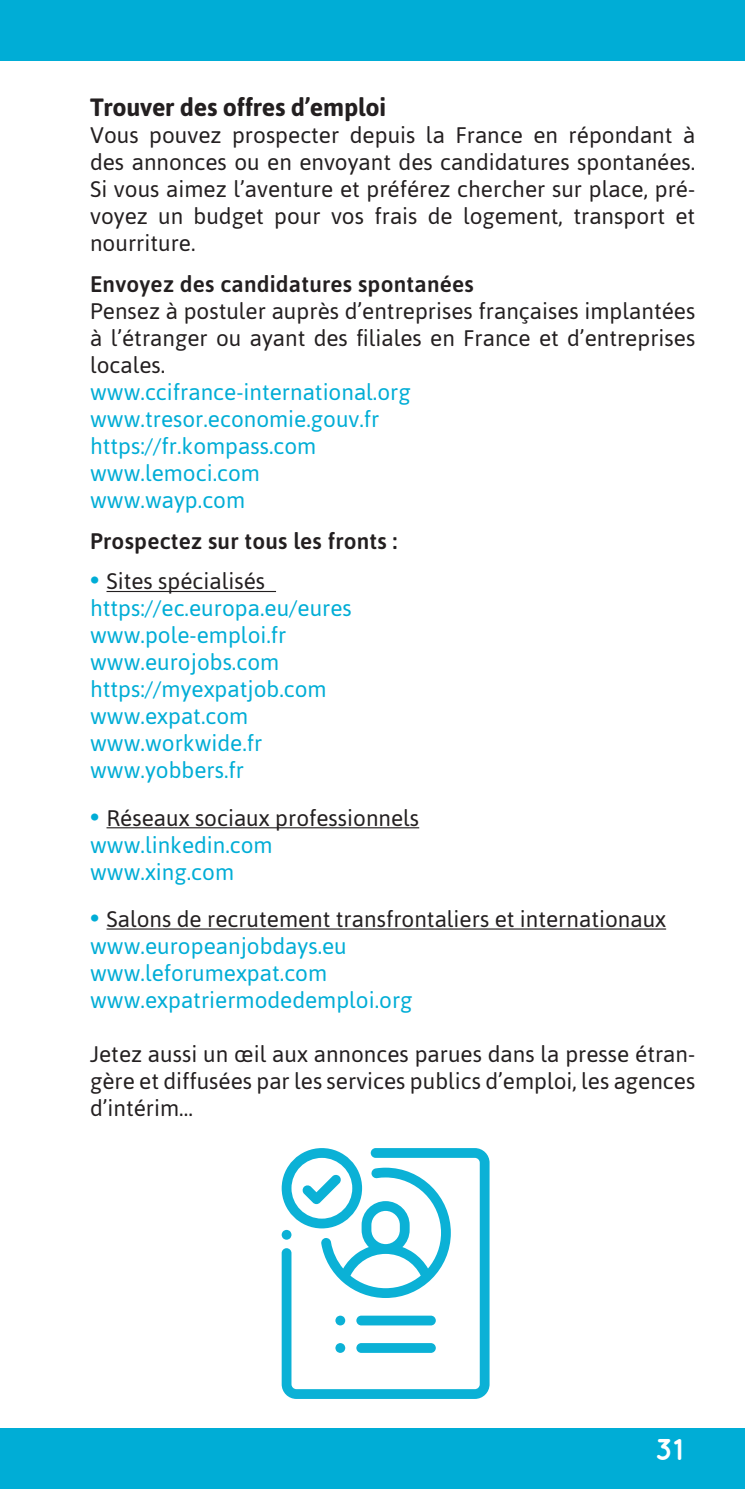
<style>
.page{position:relative;width:745px;height:1489px;background:#fff}
.page>*{position:absolute;margin:0;border:0;box-sizing:border-box;transform-origin:0 0}
.t1{font:700 30px "Quicksand";color:#fff}
.t2{font:700 25px "Asap";letter-spacing:-.01em;color:#231f20}
.t3{font:22.5px/27px "Asap";color:#231f20;text-align:justify}
.t4{font:22.5px/27px "Asap";color:#00add6}
.t5{font:500 22.5px "Asap";letter-spacing:.01em;color:#231f20}
.s1{font-weight:500;font-size:27.5px}
.s2{color:#231f20}
.s3{font-weight:500;font-size:27.5px;color:#00add6}
.s4{color:#00add6}
</style>
<div class="page">
<div style="left:0;top:0;width:744px;height:61px;background:#00add6"></div>
<div style="left:0;top:1427px;width:744px;height:61px;background:#00add6"></div>
<hr style="left:106px;top:591px;width:170px;height:1px;background:#231f20">
<hr style="left:106px;top:827px;width:313px;height:1px;background:#231f20">
<hr style="left:106px;top:928px;width:559px;height:1px;background:#231f20">
<svg style="left:281px;top:1148px;width:208px;height:250px"></svg>
<div style="left:356px;top:1342px;width:79px;height:10px;background:#0bb1d6;border-radius:5px"></div>
<svg style="left:335px;top:1315px;width:10px;height:10px"></svg>
<svg style="left:335px;top:1342px;width:10px;height:10px"></svg>
<div style="left:356px;top:1315px;width:79px;height:10px;background:#0bb1d6;border-radius:5px"></div>
<svg style="left:281px;top:1148px;width:169px;height:149px"></svg>
<p class="t2" style="left:90px;top:90px;width:297px">Trouver des offres d’emploi</p>
<p class="t3" style="left:90px;top:120px;width:606px">Vous pouvez prospecter depuis la France en répondant à des annonces ou en envoyant des candidatures spontanées.<br>Si vous aimez l’aventure et préférez chercher sur place, pré&shy;voyez un budget pour vos frais de logement, transport et nourriture.</p>
<p class="t5" style="left:90px;top:269px;width:385px">Envoyez des candidatures spontanées</p>
<p class="t3" style="left:90px;top:296px;width:606px">Pensez à postuler auprès d’entreprises françaises implantées à l’étranger ou ayant des filiales en France et d’entreprises locales.</p>
<p class="t4" style="left:90px;top:377px;width:322px">www.ccifrance-international.org www.tresor.economie.gouv.fr https://fr.kompass.com www.lemoci.com www.wayp.com</p>
<p class="t5" style="left:90px;top:526px;width:308px">Prospectez sur tous les fronts :</p>
<p class="t4" style="left:90px;top:567px;width:263px"><span class="s1">•</span> <span class="s2">Sites spécialisés </span>https://ec.europa.eu/eures www.pole-emploi.fr www.eurojobs.com https://myexpatjob.com www.expat.com www.workwide.fr www.yobbers.fr</p>
<p class="t3" style="left:90px;top:803px;width:330px;text-align:left"><span class="s3">•</span> Réseaux sociaux professionnels <span class="s4">www.linkedin.com www.xing.com</span></p>
<p class="t4" style="left:90px;top:904px;width:577px"><span class="s1">•</span> <span class="s2">Salons de recrutement transfrontaliers et internationaux </span>www.europeanjobdays.eu<br>www.leforumexpat.com<br>www.expatriermodedemploi.org</p>
<p class="t3" style="left:90px;top:1039px;width:606px">Jetez aussi un œil aux annonces parues dans la presse étran&shy;gère et diffusées par les services publics d’emploi, les agences d’intérim…</p>
<h1 class="t1" style="left:654px;top:1430px;width:30px">31</h1>
</div>
